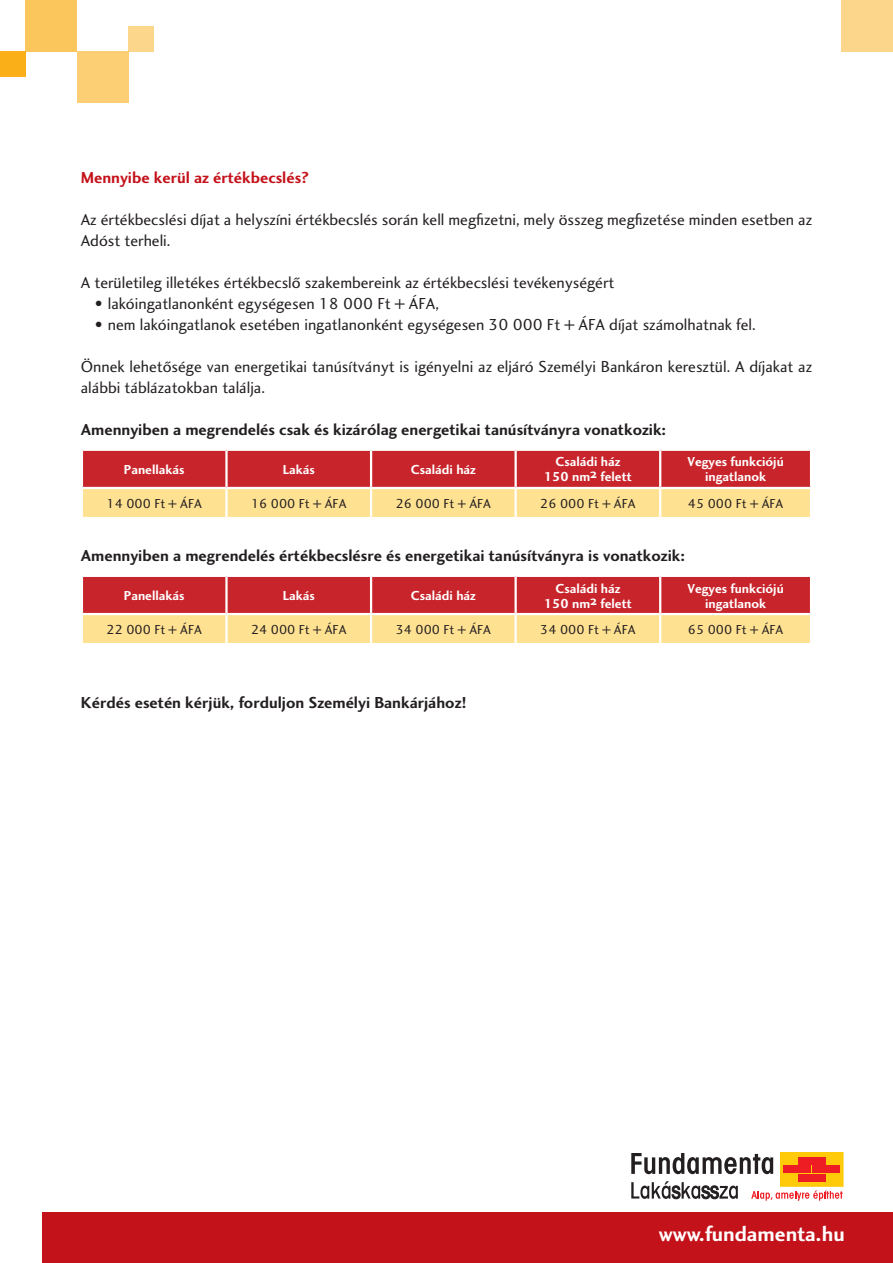
<style>
.page{position:relative;width:893px;height:1263px;background:#fff}
.page>*{position:absolute;margin:0;border:0;box-sizing:border-box;transform-origin:0 0}
.t1{font:700 21.6px "Charlotte Sans Mad";color:#fff}
.t2{font:16.5px/21px "Charlotte Sans Book Plain H";color:#231f20}
.t3{font:16.5px "Charlotte Sans Bold Plain H";color:#231f20}
.t4{font:16.5px "Charlotte Sans Bold Plain H";color:#c4121a}
.kenyer{font:13.5px "Charlotte Sans Bold Plain H";color:#fff}
.kenyer-2{font:13.5px "Charlotte Sans Book Plain H";color:#231f20}
</style>
<div class="page">
<div style="left:43px;top:1213px;width:850px;height:50px;background:#c4121a"></div>
<svg style="left:631px;top:1181px;width:107px;height:18px"></svg>
<div style="left:780px;top:1152px;width:63px;height:34px;background:#feca0a"></div>
<div style="left:780px;top:1152px;width:63px;height:35px;border:1px solid #feca0a"></div>
<div style="left:798px;top:1174px;width:28px;height:8px;background:#ee1d23"></div>
<div style="left:784px;top:1165px;width:27px;height:8px;background:#ee1d23"></div>
<div style="left:798px;top:1157px;width:28px;height:7px;background:#ee1d23"></div>
<div style="left:812px;top:1165px;width:28px;height:8px;background:#ee1d23"></div>
<svg style="left:631px;top:1153px;width:142px;height:21px"></svg>
<svg style="left:751px;top:1190px;width:92px;height:11px"></svg>
<div style="left:842px;top:0;width:51px;height:51px;background:#fcd78b"></div>
<div style="left:0;top:51px;width:26px;height:25px;background:#faaf18"></div>
<div style="left:128px;top:26px;width:26px;height:25px;background:#fcd78b"></div>
<div style="left:26px;top:0;width:51px;height:51px;background:#fbc75d"></div>
<div style="left:77px;top:51px;width:51px;height:52px;background:#fccf74"></div>
<svg style="left:83px;top:451px;width:727px;height:66px;background:#e07759"></svg>
<hr style="left:225px;top:451px;width:3px;height:36px;background:#fff">
<hr style="left:370px;top:451px;width:2px;height:36px;background:#fff">
<hr style="left:514px;top:451px;width:3px;height:36px;background:#fff">
<hr style="left:659px;top:451px;width:2px;height:36px;background:#fff">
<hr style="left:81px;top:487px;width:145px;height:2px;background:#fff">
<hr style="left:226px;top:487px;width:145px;height:2px;background:#fff">
<hr style="left:225px;top:489px;width:3px;height:28px;background:#fff">
<hr style="left:371px;top:487px;width:145px;height:2px;background:#fff">
<hr style="left:370px;top:489px;width:2px;height:28px;background:#fff">
<hr style="left:516px;top:487px;width:144px;height:2px;background:#fff">
<hr style="left:514px;top:489px;width:3px;height:28px;background:#fff">
<hr style="left:660px;top:487px;width:152px;height:2px;background:#fff">
<hr style="left:659px;top:489px;width:2px;height:28px;background:#fff">
<svg style="left:83px;top:577px;width:727px;height:66px;background:#e07758"></svg>
<hr style="left:225px;top:577px;width:3px;height:36px;background:#fff">
<hr style="left:370px;top:577px;width:2px;height:36px;background:#fff">
<hr style="left:514px;top:577px;width:3px;height:36px;background:#fff">
<hr style="left:659px;top:577px;width:2px;height:36px;background:#fff">
<hr style="left:81px;top:613px;width:145px;height:2px;background:#fff">
<hr style="left:226px;top:613px;width:145px;height:2px;background:#fff">
<hr style="left:225px;top:615px;width:3px;height:28px;background:#fff">
<hr style="left:371px;top:613px;width:145px;height:2px;background:#fff">
<hr style="left:370px;top:615px;width:2px;height:28px;background:#fff">
<hr style="left:516px;top:613px;width:144px;height:2px;background:#fff">
<hr style="left:514px;top:615px;width:3px;height:28px;background:#fff">
<hr style="left:660px;top:613px;width:152px;height:2px;background:#fff">
<hr style="left:659px;top:615px;width:2px;height:28px;background:#fff">
<p class="t4" style="left:81px;top:168px;width:230px">Mennyibe kerül az értékbecslés?</p>
<p class="t2" style="left:81px;top:209px;width:733px">Az értékbecslési díjat a helyszíni értékbecslés során kell megfizetni, mely összeg megfizetése minden esetben az<br>Adóst terheli.</p>
<p class="t2" style="left:81px;top:272px;width:535px">A területileg illetékes értékbecslô szakembereink az értékbecslési tevékenységért</p>
<p class="t2" style="left:95px;top:293px;width:345px">• lakóingatlanonként egységesen 18 000 Ft + ÁFA,</p>
<p class="t2" style="left:95px;top:314px;width:662px">• nem lakóingatlanok esetében ingatlanonként egységesen 30 000 Ft + ÁFA díjat számolhatnak fel.</p>
<p class="t2" style="left:81px;top:356px;width:733px">Önnek lehetôsége van energetikai tanúsítványt is igényelni az eljáró Személyi Bankáron keresztül. A díjakat az alábbi táblázatokban találja.</p>
<p class="t3" style="left:81px;top:420px;width:587px">Amennyiben a megrendelés csak és kizárólag energetikai tanúsítványra vonatkozik:</p>
<p class="kenyer" style="left:124px;top:462px;width:62px">Panellakás</p>
<p class="kenyer" style="left:283px;top:462px;width:33px">Lakás</p>
<p class="kenyer" style="left:411px;top:462px;width:66px">Családi ház</p>
<p class="kenyer" style="left:555px;top:454px;width:66px">Családi ház</p>
<p class="kenyer" style="left:544px;top:469px;width:89px">150 nm≤ felett</p>
<p class="kenyer" style="left:687px;top:454px;width:98px">Vegyes funkciójú</p>
<p class="kenyer" style="left:705px;top:469px;width:63px">ingatlanok</p>
<p class="kenyer-2" style="left:107px;top:496px;width:97px">14 000 Ft + ÁFA</p>
<p class="kenyer-2" style="left:251px;top:496px;width:97px">16 000 Ft + ÁFA</p>
<p class="kenyer-2" style="left:396px;top:496px;width:97px">26 000 Ft + ÁFA</p>
<p class="kenyer-2" style="left:540px;top:496px;width:97px">26 000 Ft + ÁFA</p>
<p class="kenyer-2" style="left:688px;top:496px;width:97px">45 000 Ft + ÁFA</p>
<p class="t3" style="left:81px;top:546px;width:606px">Amennyiben a megrendelés értékbecslésre és energetikai tanúsítványra is vonatkozik:</p>
<p class="kenyer" style="left:124px;top:588px;width:62px">Panellakás</p>
<p class="kenyer" style="left:283px;top:588px;width:33px">Lakás</p>
<p class="kenyer" style="left:411px;top:588px;width:66px">Családi ház</p>
<p class="kenyer" style="left:555px;top:580px;width:66px">Családi ház</p>
<p class="kenyer" style="left:544px;top:595px;width:89px">150 nm≤ felett</p>
<p class="kenyer" style="left:687px;top:580px;width:98px">Vegyes funkciójú</p>
<p class="kenyer" style="left:705px;top:595px;width:63px">ingatlanok</p>
<p class="kenyer-2" style="left:107px;top:622px;width:97px">22 000 Ft + ÁFA</p>
<p class="kenyer-2" style="left:251px;top:622px;width:97px">24 000 Ft + ÁFA</p>
<p class="kenyer-2" style="left:396px;top:622px;width:97px">34 000 Ft + ÁFA</p>
<p class="kenyer-2" style="left:540px;top:622px;width:97px">34 000 Ft + ÁFA</p>
<p class="kenyer-2" style="left:688px;top:622px;width:97px">65 000 Ft + ÁFA</p>
<p class="t3" style="left:81px;top:693px;width:387px">Kérdés esetén kérjük, forduljon Személyi Bankárjához!</p>
<p class="t1" style="left:659px;top:1221px;width:187px">www.fundamenta.hu</p>
</div>
